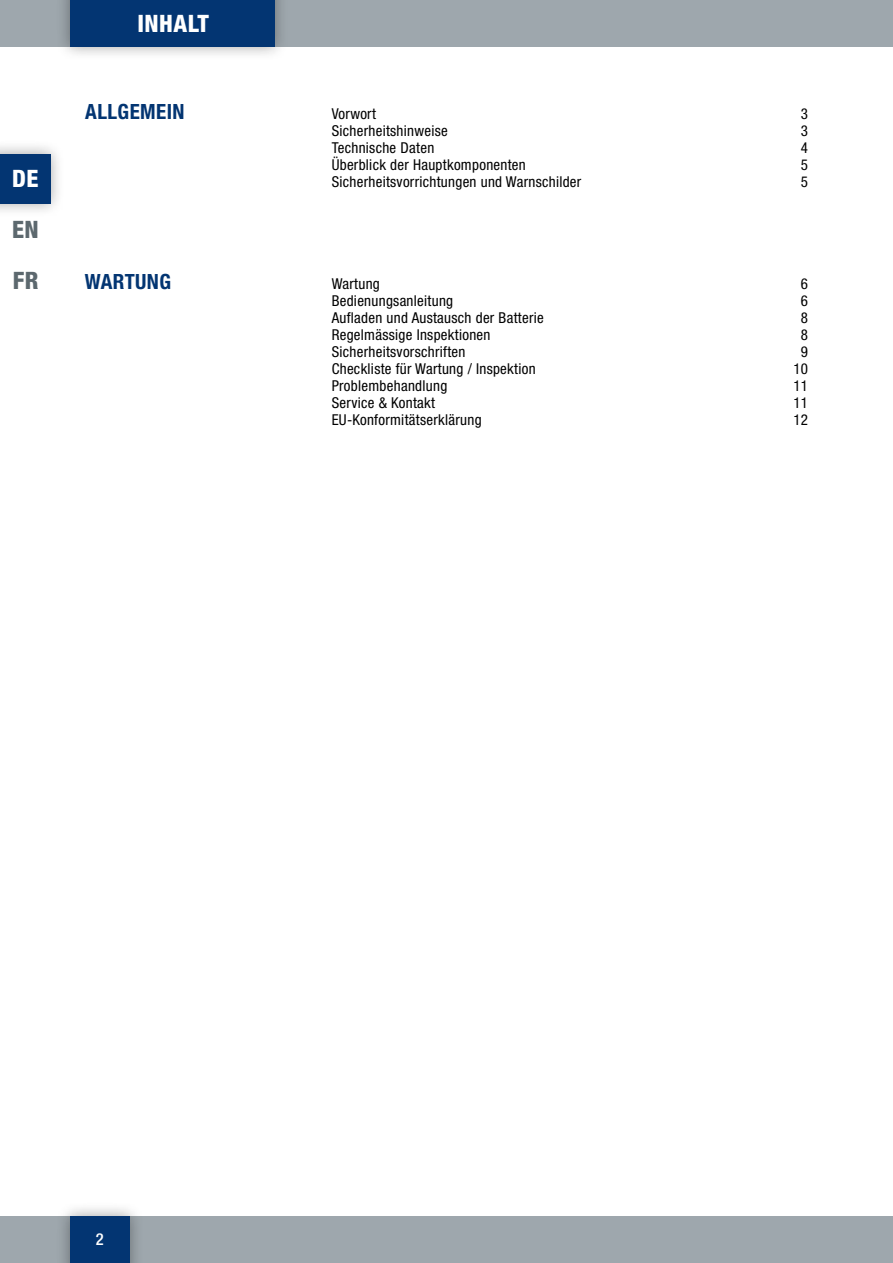
<style>
.page{position:relative;width:893px;height:1263px;background:#fff}
.page>*{position:absolute;margin:0;border:0;box-sizing:border-box;transform-origin:0 0}
.t1{font:800 condensed 24px "Helvetica Neue LT Pro";letter-spacing:.02em;color:#fff}
.t2{font:800 condensed 24px/51px "Helvetica Neue LT Pro";color:#5c686e}
.t3{font:700 condensed 21px "Helvetica Neue LT Pro";letter-spacing:.02em;color:#033572}
.t4{font:500 condensed 16.5px "Helvetica Neue LT Pro";color:#fff}
.t5{font:condensed 15px "Helvetica Neue LT Pro";letter-spacing:.02em;color:#000}
</style>
<div class="page">
<div style="left:0;top:1216px;width:893px;height:47px;background:#9ea7ad"></div>
<div style="left:0;top:0;width:893px;height:47px;background:#9ea7ad"></div>
<div style="left:56px;top:0;width:233px;height:61px;background:#000;opacity:.35"></div>
<div style="left:70px;top:0;width:204px;height:47px;background:#033572"></div>
<div style="left:56px;top:1202px;width:88px;height:61px;background:#000;opacity:.35"></div>
<div style="left:70px;top:1216px;width:60px;height:47px;background:#033572"></div>
<div style="left:0;top:139px;width:65px;height:78px;background:#000;opacity:.35"></div>
<div style="left:0;top:154px;width:50px;height:49px;background:#033572"></div>
<h1 class="t1" style="left:12px;top:164px;width:28px">DE</h1>
<h1 class="t2" style="left:12px;top:204px;width:28px">EN<br>FR</h1>
<h1 class="t1" style="left:137px;top:9px;width:73px">INHALT</h1>
<h2 class="t3" style="left:85px;top:99px;width:101px">ALLGEMEIN</h2>
<h2 class="t3" style="left:85px;top:269px;width:88px">WARTUNG</h2>
<p class="t5" style="left:332px;top:105px;width:46px">Vorwort</p>
<p class="t5" style="left:801px;top:105px;width:9px">3</p>
<p class="t5" style="left:332px;top:122px;width:118px">Sicherheitshinweise</p>
<p class="t5" style="left:801px;top:122px;width:9px">3</p>
<p class="t5" style="left:332px;top:139px;width:104px">Technische Daten</p>
<p class="t5" style="left:801px;top:139px;width:9px">4</p>
<p class="t5" style="left:332px;top:156px;width:196px">Überblick der Hauptkomponenten</p>
<p class="t5" style="left:801px;top:156px;width:9px">5</p>
<p class="t5" style="left:332px;top:173px;width:251px">Sicherheitsvorrichtungen und Warnschilder</p>
<p class="t5" style="left:801px;top:173px;width:9px">5</p>
<p class="t5" style="left:332px;top:275px;width:50px">Wartung</p>
<p class="t5" style="left:801px;top:275px;width:9px">6</p>
<p class="t5" style="left:332px;top:292px;width:123px">Bedienungsanleitung</p>
<p class="t5" style="left:801px;top:292px;width:9px">6</p>
<p class="t5" style="left:332px;top:309px;width:214px">Aufladen und Austausch der Batterie</p>
<p class="t5" style="left:801px;top:309px;width:9px">8</p>
<p class="t5" style="left:332px;top:326px;width:160px">Regelmässige Inspektionen</p>
<p class="t5" style="left:801px;top:326px;width:9px">8</p>
<p class="t5" style="left:332px;top:343px;width:135px">Sicherheitsvorschriften</p>
<p class="t5" style="left:801px;top:343px;width:9px">9</p>
<p class="t5" style="left:332px;top:360px;width:206px">Checkliste für Wartung / Inspektion</p>
<p class="t5" style="left:793px;top:360px;width:16px">10</p>
<p class="t5" style="left:332px;top:377px;width:117px">Problembehandlung</p>
<p class="t5" style="left:793px;top:377px;width:16px">11</p>
<p class="t5" style="left:332px;top:394px;width:105px">Service &amp; Kontakt</p>
<p class="t5" style="left:793px;top:394px;width:16px">11</p>
<p class="t5" style="left:332px;top:411px;width:152px">EU-Konformitätserklärung</p>
<p class="t5" style="left:793px;top:411px;width:16px">12</p>
<p class="t4" style="left:96px;top:1229px;width:9px">2</p>
</div>
